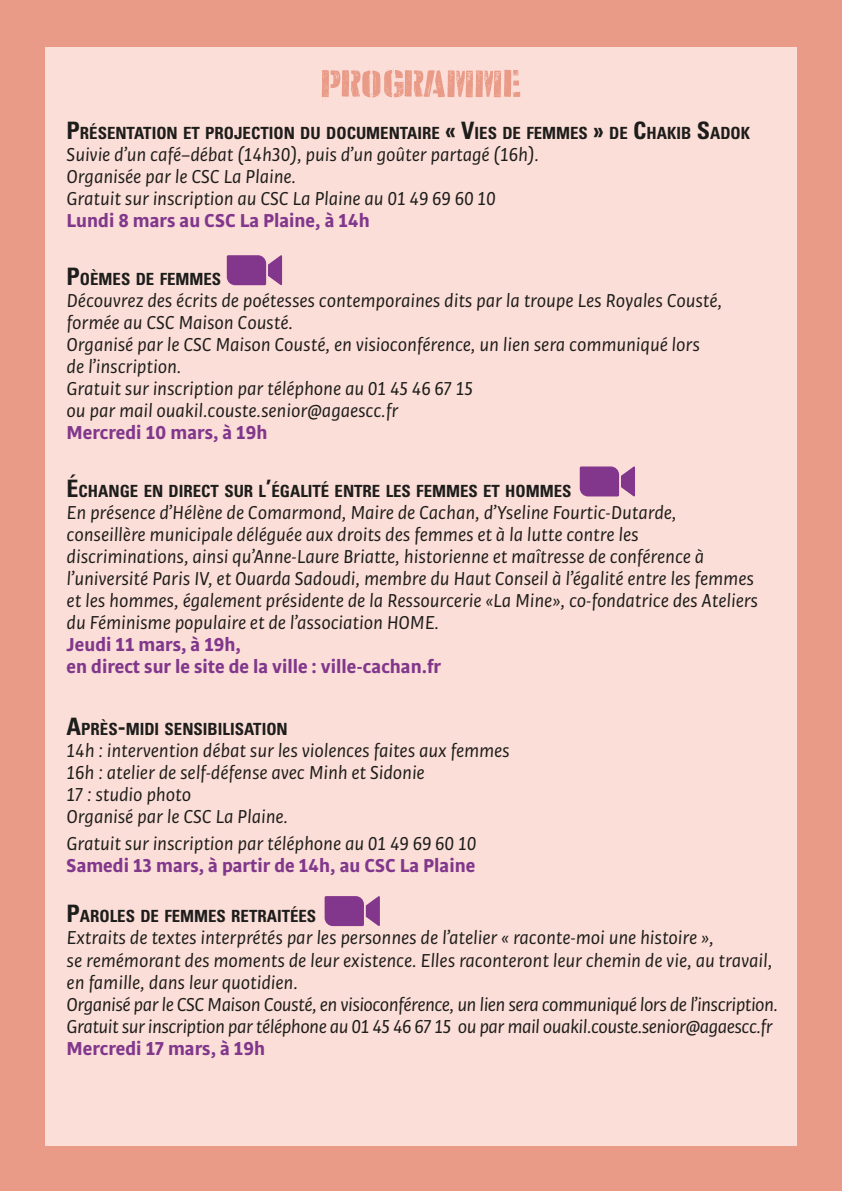
<style>
.page{position:relative;width:842px;height:1191px;background:#e99b87}
.page>*{position:absolute;margin:0;border:0;box-sizing:border-box;transform-origin:0 0}
.t1{font:italic 20px/22px "Bulo";color:#1d1d1b}
.t2{font:italic 20px "Bulo";letter-spacing:-.02em;color:#1d1d1b}
.t3{font:700 20px "Bulo";color:#81388c}
.t4{font:700 condensed 16.8px "Univers";color:#1d1d1b}
.s1{font-size:24px}
</style>
<div class="page">
<div style="left:45px;top:47px;width:752px;height:1098px;background:#fcded8"></div>
<svg style="left:322px;top:68px;width:198px;height:34px"></svg>
<svg style="left:580px;top:466px;width:55px;height:31px;background:#944f97"></svg>
<svg style="left:227px;top:255px;width:55px;height:31px;background:#944f97"></svg>
<svg style="left:325px;top:896px;width:55px;height:30px;background:#914b95"></svg>
<p class="t4" style="left:67px;top:123px;width:685px"><span class="s1">P</span>RÉSENTATION ET PROJECTION DU DOCUMENTAIRE <span class="s1">« V</span>IES DE FEMMES <span class="s1">»</span> DE <span class="s1">C</span>HAKIB <span class="s1">S</span>ADOK</p>
<p class="t1" style="left:67px;top:143px;width:474px">Suivie d’un café–débat (14h30), puis d’un goûter partagé (16h).</p>
<p class="t1" style="left:67px;top:165px;width:231px">Organisée par le CSC La Plaine.</p>
<p class="t1" style="left:67px;top:187px;width:431px">Gratuit sur inscription au CSC La Plaine au 01 49 69 60 10</p>
<p class="t3" style="left:67px;top:208px;width:305px">Lundi 8 mars au CSC La Plaine, à 14h</p>
<p class="t4" style="left:67px;top:269px;width:156px"><span class="s1">P</span>OÈMES DE FEMMES</p>
<p class="t1" style="left:67px;top:289px;width:657px">Découvrez des écrits de poétesses contemporaines dits par la troupe Les Royales Cousté, formée au CSC Maison Cousté.<br>Organisé par le CSC Maison Cousté, en visioconférence, un lien sera communiqué lors</p>
<p class="t1" style="left:67px;top:355px;width:116px">de l’inscription.</p>
<p class="t1" style="left:67px;top:377px;width:408px">Gratuit sur inscription par téléphone au 01 45 46 67 15</p>
<p class="t1" style="left:67px;top:399px;width:333px">ou par mail ouakil.couste.senior@agaescc.fr</p>
<p class="t3" style="left:67px;top:419px;width:202px">Mercredi 10 mars, à 19h</p>
<p class="t4" style="left:67px;top:480px;width:506px"><span class="s1">É</span>CHANGE EN DIRECT SUR L<span class="s1">’</span>ÉGALITÉ ENTRE LES FEMMES ET HOMMES</p>
<p class="t1" style="left:67px;top:501px;width:693px">En présence d’Hélène de Comarmond, Maire de Cachan, d’Yseline Fourtic-Dutarde, conseillère municipale déléguée aux droits des femmes et à la lutte contre les discriminations, ainsi qu’Anne-Laure Briatte, historienne et maîtresse de conférence à l’université Paris IV, et Ouarda Sadoudi, membre du Haut Conseil à l’égalité entre les femmes et les hommes, également présidente de la Ressourcerie «La Mine», co-fondatrice des Ateliers du Féminisme populaire et de l’association HOME.</p>
<p class="t3" style="left:67px;top:631px;width:176px">Jeudi 11 mars, à 19h,</p>
<p class="t3" style="left:67px;top:653px;width:376px">en direct sur le site de la ville : ville-cachan.fr</p>
<p class="t4" style="left:67px;top:719px;width:223px"><span class="s1">A</span>PRÈS<span class="s1">-</span>MIDI SENSIBILISATION</p>
<p class="t1" style="left:67px;top:739px;width:445px">14h : intervention débat sur les violences faites aux femmes</p>
<p class="t1" style="left:67px;top:761px;width:360px">16h : atelier de self-défense avec Minh et Sidonie</p>
<p class="t1" style="left:67px;top:783px;width:126px">17 : studio photo</p>
<p class="t1" style="left:67px;top:805px;width:223px">Organisé par le CSC La Plaine.</p>
<p class="t1" style="left:67px;top:831px;width:411px">Gratuit sur inscription par téléphone au 01 49 69 60 10</p>
<p class="t3" style="left:67px;top:852px;width:410px">Samedi 13 mars, à partir de 14h, au CSC La Plaine</p>
<p class="t4" style="left:67px;top:906px;width:251px"><span class="s1">P</span>AROLES DE FEMMES RETRAITÉES</p>
<p class="t1" style="left:67px;top:926px;width:649px">Extraits de textes interprétés par les personnes de l’atelier « raconte-moi une histoire »,</p>
<p class="t1" style="left:67px;top:948px;width:707px">se remémorant des moments de leur existence. Elles raconteront leur chemin de vie, au travail, en famille, dans leur quotidien.</p>
<p class="t2" style="left:67px;top:991px;width:713px">Organisé par le CSC Maison Cousté, en visioconférence, un lien sera communiqué lors de l’inscription.</p>
<p class="t2" style="left:67px;top:1013px;width:707px">Gratuit sur inscription par téléphone au 01 45 46 67 15 ou par mail ouakil.couste.senior@agaescc.fr</p>
<p class="t3" style="left:67px;top:1035px;width:200px">Mercredi 17 mars, à 19h</p>
</div>
